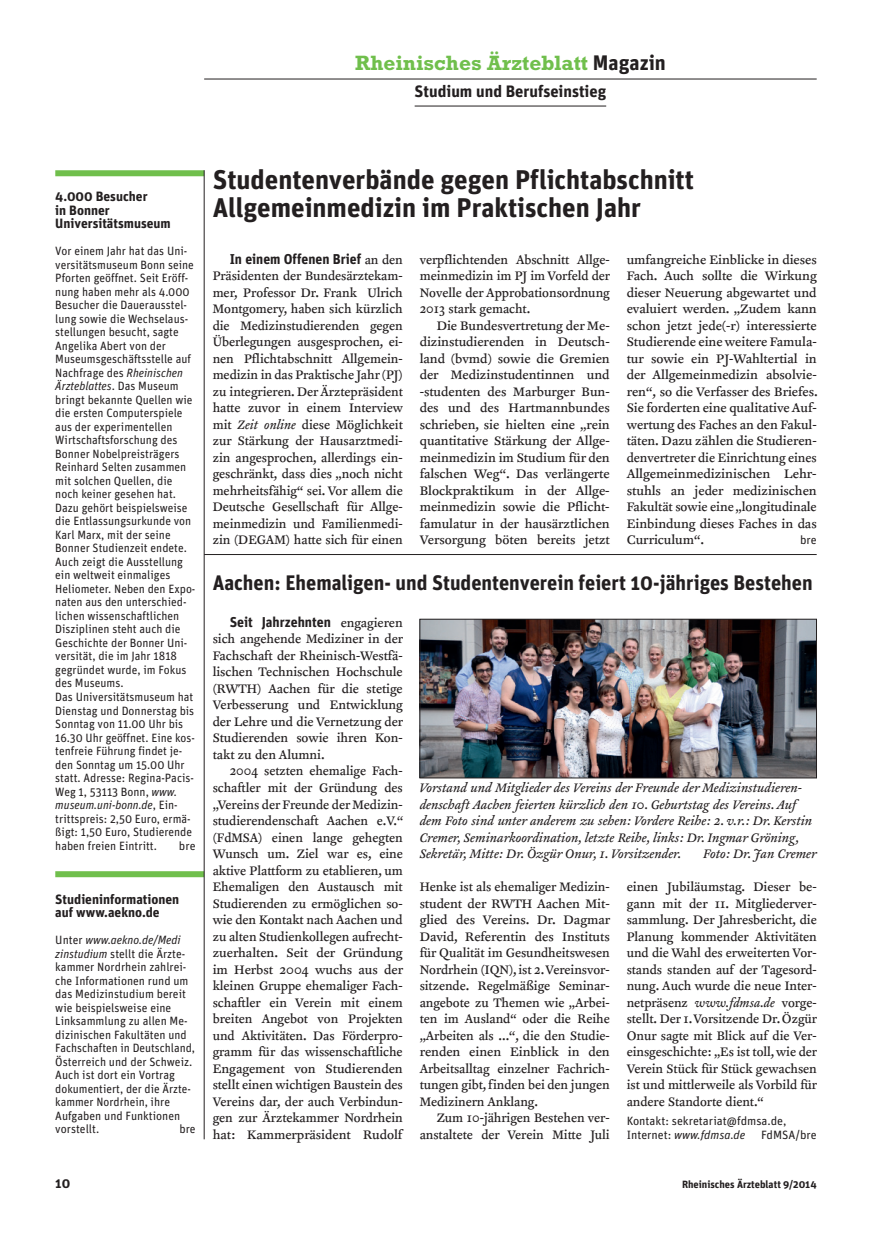
<style>
.page{position:relative;width:872px;height:1234px;background:#fff}
.page>*{position:absolute;margin:0;border:0;box-sizing:border-box;transform-origin:0 0}
.t1{font:700 27px/27px "Unit";color:#231f20}
.t2{font:700 21px "Unit";color:#231f20}
.t3{font:700 21px "Rockwell";color:#70bf4c}
.t4{font:700 16.5px "Unit";color:#231f20}
.t5{font:14.25px/16.5px "Clifford Nine Roman";color:#231f20;text-align:justify;scale:.96 1}
.t6{font:14.25px/16.5px "Clifford Nine Roman";color:#231f20;text-align:justify}
.t7{font:italic 14.25px/16.5px "Clifford Nine";color:#231f20}
.t8{font:700 14.25px "Unit";color:#231f20}
.t9{font:700 14.25px "Unit";color:#231f20;scale:.96 1}
.t10{font:700 13.5px/13.5px "Unit";color:#231f20}
.t11{font:12px/13.5px "Unit";color:#231f20;scale:.96 1}
.t12{font:12px/13.5px "Unit";color:#231f20}
.t13{font:700 10.5px "Unit";color:#231f20}
.s1{font-family:"Unit";color:#231f20}
.s2{font-style:italic}
.s3{font-family:"Clifford Nine Roman";font-weight:400}
.s4{font-family:"Clifford Nine";font-style:italic}
</style>
<div class="page">
<div style="left:55px;top:871px;width:149px;height:6px;background:#70bf4c"></div>
<div style="left:55px;top:170px;width:149px;height:6px;background:#70bf4c"></div>
<hr style="left:204px;top:79px;width:612px;height:1px;background:#231f20">
<hr style="left:414px;top:106px;width:192px;height:1px;background:#231f20">
<hr style="left:204px;top:170px;width:1px;height:968px;background:#231f20">
<hr style="left:204px;top:554px;width:612px;height:1px;background:#231f20">
<img style="left:422px;top:621px;width:392px;height:155px">
<div style="left:420px;top:619px;width:396px;height:159px;border:1px solid #231f20"></div>
<h2 class="t3" style="left:355px;top:56px;width:312px">Rheinisches Ärzteblatt <span class="s1">Magazin</span></h2>
<p class="t4" style="left:414px;top:85px;width:193px">Studium und Berufseinstieg</p>
<p class="t10" style="left:55px;top:190px;width:117px">4.000 Besucher<br>in Bonner<br>Universitätsmuseum</p>
<p class="t11" style="left:55px;top:245px;width:147px">Vor einem Jahr hat das Uni&shy;versitätsmuseum Bonn seine<br>Pforten geöffnet. Seit Eröff&shy;nung haben mehr als 4.000<br>Besucher die Dauerausstel&shy;lung sowie die Wechselaus&shy;stellungen besucht, sagte<br>Angelika Abert von der<br>Museumsgeschäftsstelle auf<br>Nachfrage des <span class="s2">Rheinischen<br>Ärzteblattes</span>. Das Museum bringt bekannte Quellen wie die ersten Computerspiele aus der experimentellen<br>Wirtschaftsforschung des<br>Bonner Nobelpreisträgers<br>Reinhard Selten zusammen mit solchen Quellen, die noch keiner gesehen hat.<br>Dazu gehört beispielsweise die Entlassungsurkunde von<br>Karl Marx, mit der seine<br>Bonner Studienzeit endete.<br>Auch zeigt die Ausstellung ein weltweit einmaliges<br>Heliometer. Neben den Expo&shy;naten aus den unterschied&shy;lichen wissenschaftlichen<br>Disziplinen steht auch die<br>Geschichte der Bonner Uni&shy;versität, die im Jahr 1818 gegründet wurde, im Fokus des Museums.<br>Das Universitätsmuseum hat<br>Dienstag und Donnerstag bis<br>Sonntag von 11.00 Uhr bis<br>16.30 Uhr geöffnet. Eine kos - tenfreie Führung findet je&shy;den Sonntag um 15.00 Uhr statt. Adresse: Regina-Pacis-<br>Weg 1, 53113 Bonn, <span class="s2">www. museum.uni-bonn.de</span>, Ein&shy;trittspreis: 2,50 Euro, ermä&shy;ßigt: 1,50 Euro, Studierende haben freien Eintritt.</p>
<p class="t12" style="left:179px;top:839px;width:18px">bre</p>
<p class="t10" style="left:55px;top:892px;width:125px">Studieninformationen auf www.aekno.de</p>
<p class="t12" style="left:55px;top:934px;width:141px">Unter <span class="s2">www.aekno.de/Medi zinstudium</span> stellt die Ärzte&shy;kammer Nordrhein zahlrei&shy;che Informationen rund um das Medizinstudium bereit wie beispielsweise eine<br>Linksammlung zu allen Me&shy;dizinischen Fakultäten und<br>Fachschaften in Deutschland,<br>Österreich und der Schweiz.<br>Auch ist dort ein Vortrag dokumentiert, der die Ärzte&shy;kammer Nordrhein, ihre<br>Aufgaben und Funktionen vorstellt.</p>
<p class="t12" style="left:179px;top:1123px;width:18px">bre</p>
<h1 class="t1" style="left:213px;top:168px;width:483px">Studentenverbände gegen Pflichtabschnitt<br>Allgemeinmedizin im Praktischen Jahr</h1>
<p class="t6" style="left:626px;top:252px;width:192px">umfangreiche Einblicke in dieses Fach. Auch sollte die Wirkung dieser Neuerung abgewartet und evaluiert werden. „Zudem kann schon jetzt jede(-r) interessierte Studierende eine weitere Famula&shy;tur sowie ein PJ-Wahltertial in der Allgemeinmedizin absolvie&shy;ren“, so die Verfasser des Briefes.<br>Sie forderten eine qualitative Auf&shy;wertung des Faches an den Fakul&shy;täten. Dazu zählen die Studieren&shy;denvertreter die Einrichtung eines Allgemeinmedizinischen Lehr&shy;stuhls an jeder medizinischen Fakultät sowie eine „longitudinale Einbindung dieses Faches in das Curriculum“.</p>
<p class="t9" style="left:230px;top:253px;width:182px">In einem Offenen Brief <span class="s3">an den</span></p>
<p class="t5" style="left:213px;top:268px;width:200px">Präsidenten der Bundesärztekam&shy;mer, Professor Dr. Frank Ulrich Montgomery, haben sich kürzlich die Medizinstudierenden gegen Überlegungen ausgesprochen, ei&shy;nen Pflichtabschnitt Allgemein&shy;medizin in das Praktische Jahr (PJ) zu integrieren. Der Ärztepräsident hatte zuvor in einem Interview mit <span class="s4">Zeit online</span> diese Möglichkeit zur Stärkung der Hausarztmedi&shy;zin angesprochen, allerdings ein&shy;geschränkt, dass dies „noch nicht mehrheitsfähig“ sei. Vor allem die Deutsche Gesellschaft für Allge&shy;meinmedizin und Familienmedi&shy;zin (DEGAM) hatte sich für einen</p>
<p class="t5" style="left:420px;top:252px;width:200px">verpflichtenden Abschnitt Allge&shy;meinmedizin im PJ im Vorfeld der Novelle der Approbationsordnung 2013 stark gemacht.</p>
<p class="t6" style="left:420px;top:318px;width:192px;text-indent:17px">Die Bundesvertretung der Me&shy;dizinstudierenden in Deutsch&shy;land (bvmd) sowie die Gremien der Medizinstudentinnen und -studenten des Marburger Bun&shy;des und des Hartmannbundes schrieben, sie hielten eine „rein quantitative Stärkung der Allge&shy;meinmedizin im Studium für den falschen Weg“. Das verlängerte Blockpraktikum in der Allge&shy;meinmedizin sowie die Pflicht - famulatur in der hausärztlichen Versorgung böten bereits jetzt</p>
<p class="t12" style="left:800px;top:534px;width:18px">bre</p>
<h2 class="t2" style="left:213px;top:574px;width:601px">Aachen: Ehemaligen- und Studentenverein feiert 10-jähriges Bestehen</h2>
<p class="t8" style="left:230px;top:616px;width:174px">Seit Jahrzehnten <span class="s3">engagieren</span></p>
<p class="t6" style="left:213px;top:631px;width:192px">sich angehende Mediziner in der Fachschaft der Rheinisch-Westfä&shy;lischen Technischen Hochschule (RWTH) Aachen für die stetige Verbesserung und Entwicklung der Lehre und die Vernetzung der Studierenden sowie ihren Kon&shy;takt zu den Alumni.</p>
<p class="t5" style="left:213px;top:763px;width:200px;text-indent:17px">2004 setzten ehemalige Fach&shy;schaftler mit der Gründung des „Vereins der Freunde der Medizin&shy;studierendenschaft Aachen e.V.“ (FdMSA) einen lange gehegten Wunsch um. Ziel war es, eine aktive Plattform zu etablieren, um Ehemaligen den Austausch mit Studierenden zu ermöglichen so&shy;wie den Kontakt nach Aachen und zu alten Studienkollegen aufrecht&shy;zuerhalten. Seit der Gründung im Herbst 2004 wuchs aus der kleinen Gruppe ehemaliger Fach&shy;schaftler ein Verein mit einem breiten Angebot von Projekten und Aktivitäten. Das Förderpro&shy;gramm für das wissenschaftliche Engagement von Studierenden stellt einen wichtigen Baustein des Vereins dar, der auch Verbindun&shy;gen zur Ärztekammer Nordrhein hat: Kammerpräsident Rudolf</p>
<p class="t7" style="left:420px;top:780px;width:394px">Vorstand und Mitglieder des Vereins der Freunde der Medizinstudieren&shy;denschaft Aachen feierten kürzlich den 10. Geburtstag des Vereins. Auf dem Foto sind unter anderem zu sehen: Vordere Reihe: 2. v.r.: Dr. Kerstin Cremer, Seminarkoordination, letzte Reihe, links: Dr. Ingmar Gröning, Sekretär, Mitte: Dr. Özgür Onur, 1. Vorsitzender.</p>
<p class="t7" style="left:703px;top:846px;width:115px">Foto: Dr. Jan Cremer</p>
<p class="t5" style="left:420px;top:879px;width:200px">Henke ist als ehemaliger Medizin&shy;student der RWTH Aachen Mit&shy;glied des Vereins. Dr. Dagmar David, Referentin des Instituts für Qualität im Gesundheitswesen Nordrhein (IQN), ist 2. Vereinsvor&shy;sitzende. Regelmäßige Seminar&shy;angebote zu Themen wie „Arbei&shy;ten im Ausland“ oder die Reihe „Arbeiten als ...“, die den Studie&shy;renden einen Einblick in den Arbeitsalltag einzelner Fachrich&shy;tungen gibt, finden bei den jungen Medizinern Anklang.</p>
<p class="t5" style="left:420px;top:1110px;width:199px;text-align:right">Zum 10-jährigen Bestehen ver&shy;anstaltete der Verein Mitte Juli</p>
<p class="t6" style="left:626px;top:879px;width:192px">einen Jubiläumstag. Dieser be&shy;gann mit der 11. Mitgliederver&shy;sammlung. Der Jahresbericht, die Planung kommender Aktivitäten und die Wahl des erweiterten Vor&shy;stands standen auf der Tagesord&shy;nung. Auch wurde die neue Inter&shy;netpräsenz <span class="s4">www.fdmsa.de</span> vorge&shy;stellt. Der 1. Vorsitzende Dr. Özgür Onur sagte mit Blick auf die Ver&shy;einsgeschichte: „Es ist toll, wie der Verein Stück für Stück gewachsen ist und mittlerweile als Vorbild für andere Standorte dient.“</p>
<p class="t12" style="left:626px;top:1115px;width:161px">Kontakt: sekretariat@fdmsa.de,<br>Internet: <span class="s2">www.fdmsa.de</span></p>
<p class="t12" style="left:761px;top:1128px;width:57px">FdMSA/bre</p>
<p class="t10" style="left:55px;top:1177px;width:16px">10</p>
<p class="t13" style="left:682px;top:1180px;width:136px">Rheinisches Ärzteblatt 9/2014</p>
</div>
